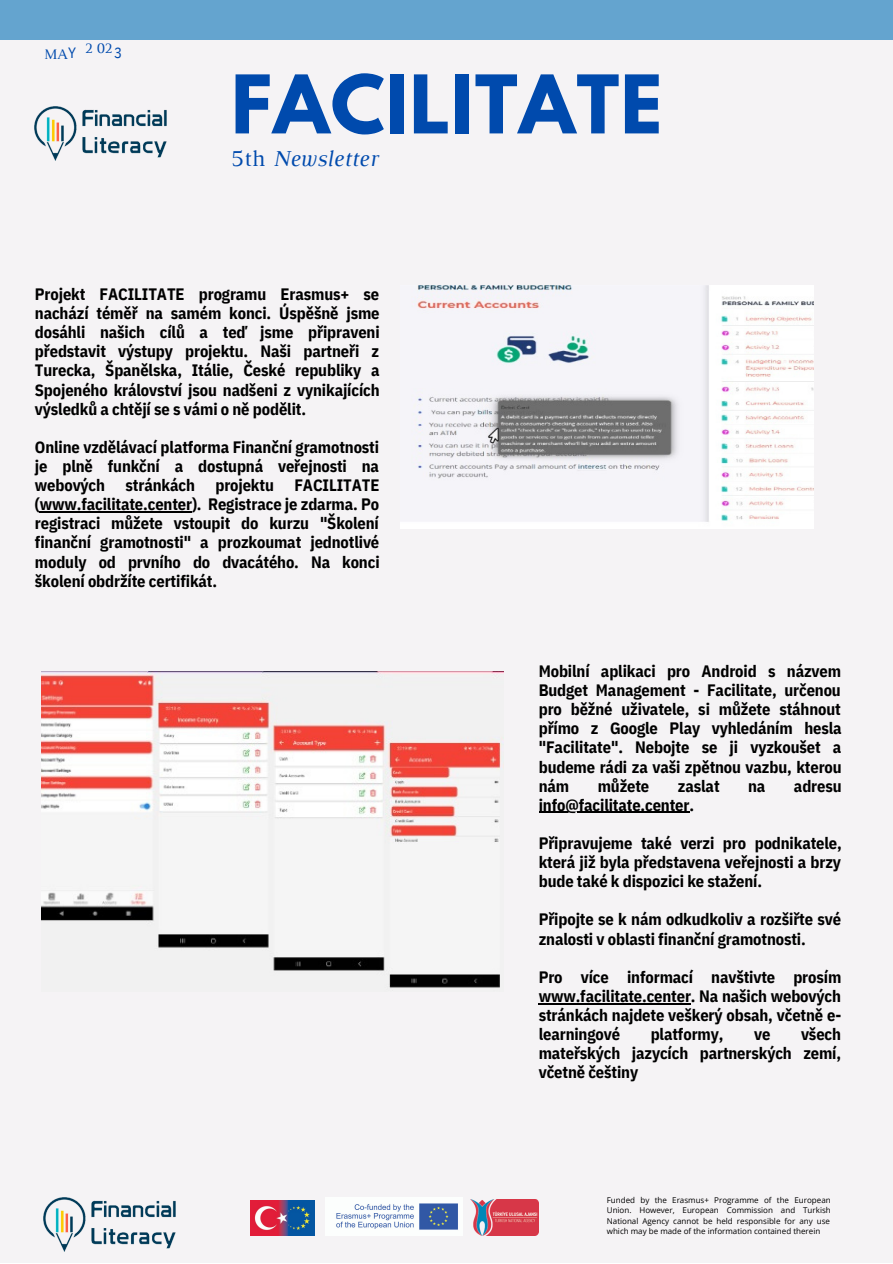
<style>
.page{position:relative;width:893px;height:1264px;background:#fff}
.page>*{position:absolute;margin:0;border:0;box-sizing:border-box;transform-origin:0 0}
.t1{font:700 71.55px "League Spartan";letter-spacing:.02em;color:#004aad}
.t2{font:italic 23.1px "Luthier";letter-spacing:.01em;color:#004aad}
.t3{font:700 16.5px/19px "IBM Plex Sans Cond";letter-spacing:-.01em;color:#000;text-align:justify}
.t4{font:14.85px "Luthier";color:#004aad}
.t5{font:14.85px "IBM Plex Sans Cond";color:#004aad}
.t6{font:7.95px/10.1px "Open Sans";color:#000;text-align:justify}
.s1{font-family:"IBM Plex Sans Cond"}
.s2{font-style:normal}
</style>
<div class="page">
<div style="left:0;top:0;width:892px;height:1262px;background:#f5f3f5"></div>
<div style="left:0;top:0;width:892px;height:39px;background:#64a4cf"></div>
<img style="left:470px;top:1199px;width:68px;height:36px">
<img style="left:250px;top:1200px;width:64px;height:35px">
<img style="left:325px;top:1197px;width:137px;height:38px">
<img style="left:44px;top:1197px;width:131px;height:54px">
<img style="left:35px;top:106px;width:131px;height:54px">
<img style="left:41px;top:671px;width:463px;height:317px">
<img style="left:400px;top:285px;width:413px;height:243px">
<hr style="left:40px;top:511px;width:152px;height:1px;background:#000">
<hr style="left:538px;top:811px;width:151px;height:2px;background:#000">
<hr style="left:538px;top:1003px;width:153px;height:1px;background:#000">
<p class="t4" style="left:44px;top:48px;width:34px">MA<span class="s1">Y</span></p>
<p class="t4" style="left:85px;top:43px;width:29px">2 02</p>
<p class="t5" style="left:114px;top:43px;width:10px">3</p>
<p class="t1" style="left:231px;top:69px;width:432px">FACILITATE</p>
<p class="t2" style="left:231px;top:150px;width:148px"><span class="s2">5th</span> Newsletter</p>
<p class="t3" style="left:35px;top:284px;width:346px">Projekt FACILITATE programu Erasmus+ se nachází téměř na samém konci. Úspěšně jsme dosáhli našich cílů a teď jsme připraveni představit výstupy projektu. Naši partneři z Turecka, Španělska, Itálie, České republiky a Spojeného království jsou nadšeni z vynikajících výsledků a chtějí se s vámi o ně podělit.</p>
<p class="t3" style="left:35px;top:437px;width:346px">Online vzdělávací platforma Finanční gramotnosti je plně funkční a dostupná veřejnosti na webových stránkách projektu FACILITATE (www.facilitate.center). Registrace je zdarma. Po registraci můžete vstoupit do kurzu "Školení finanční gramotnosti" a prozkoumat jednotlivé moduly od prvního do dvacátého. Na konci školení obdržíte certifikát.</p>
<p class="t3" style="left:538px;top:661px;width:304px">Mobilní aplikaci pro Android s názvem Budget Management - Facilitate, určenou pro běžné uživatele, si můžete stáhnout přímo z Google Play vyhledáním hesla "Facilitate". Nebojte se ji vyzkoušet a budeme rádi za vaši zpětnou vazbu, kterou nám</p>
<p class="t3" style="left:597px;top:776px;width:53px">můžete</p>
<p class="t3" style="left:677px;top:776px;width:43px">zaslat</p>
<p class="t3" style="left:748px;top:776px;width:19px">na</p>
<p class="t3" style="left:793px;top:776px;width:49px">adresu</p>
<p class="t3" style="left:538px;top:795px;width:157px">info@facilitate.center.</p>
<p class="t3" style="left:538px;top:833px;width:304px">Připravujeme také verzi pro podnikatele, která již byla představena veřejnosti a brzy bude také k dispozici ke stažení.</p>
<p class="t3" style="left:538px;top:909px;width:304px">Připojte se k nám odkudkoliv a rozšiřte své znalosti v oblasti finanční gramotnosti.</p>
<p class="t3" style="left:538px;top:967px;width:304px">Pro více informací navštivte prosím www.facilitate.center. Na našich webových stránkách najdete veškerý obsah, včetně e&shy;learningové</p>
<p class="t3" style="left:538px;top:1024px;width:304px;text-indent:262px">všech mateřských jazycích partnerských zemí, včetně češtiny</p>
<p class="t3" style="left:650px;top:1024px;width:74px">platformy,</p>
<p class="t3" style="left:754px;top:1024px;width:18px">ve</p>
<p class="t6" style="left:606px;top:1195px;width:225px">Funded by the Erasmus+ Programme of the European Union. However, European Commission and Turkish National Agency cannot be held responsible for any use which may be made of the information contained therein</p>
</div>
